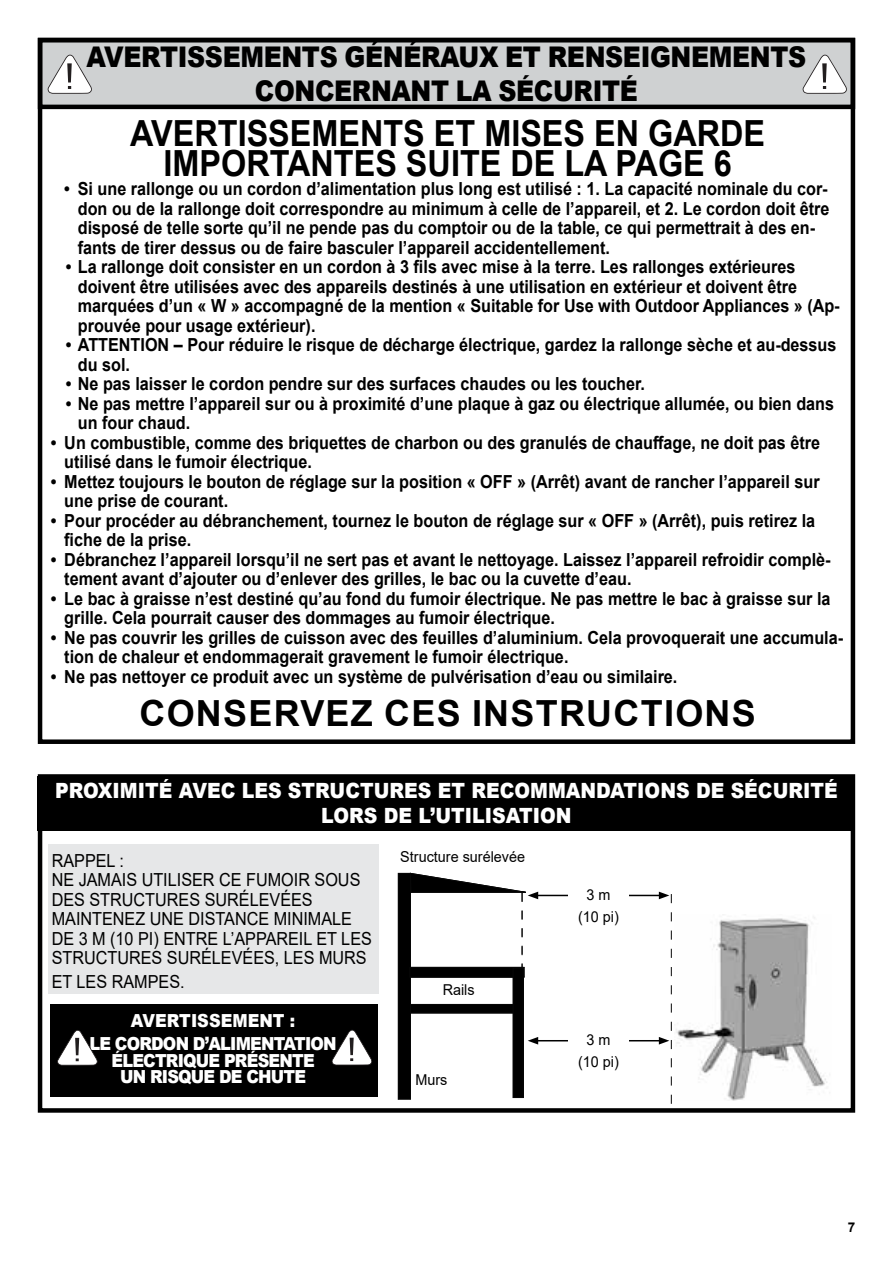
<style>
.page{position:relative;width:893px;height:1263px;background:#fff}
.page>*{position:absolute;margin:0;border:0;box-sizing:border-box;transform-origin:0 0}
.t1{font:700 36px/30px "Arial";color:#000;text-align:center;scale:.9 1}
.t2{font:700 36px "Arial";letter-spacing:.035em;color:#000}
.t3{font:900 28.5px/34.2px "Arial";letter-spacing:-.015em;color:#000;text-align:center;scale:.88 1}
.t4{font:900 21px/25.2px "Arial";color:#fff;text-align:center;scale:.9 1}
.t5{font:700 18px/19.5px "Arial";color:#000;scale:.9 1}
.t6{font:18px/19.5px "Arial";color:#000;scale:.9 1}
.t7{font:900 18px/23.2px "Arial";letter-spacing:-.05em;color:#fff;text-align:center;scale:.9 1}
.t8{font:15px/22.5px "Arial";color:#000;text-align:center;scale:.96 1}
.t9{font:700 13.5px "Arial";color:#000}
</style>
<div class="page">
<div style="left:40px;top:40px;width:813px;height:67px;background:#cfd1d2"></div>
<div style="left:38px;top:38px;width:817px;height:71px;border:4px solid #000"></div>
<div style="left:38px;top:38px;width:817px;height:706px;border:4px solid #000"></div>
<svg style="left:47px;top:55px;width:45px;height:39px"></svg>
<svg style="left:802px;top:44px;width:49px;height:50px"></svg>
<div style="left:49px;top:845px;width:330px;height:149px;background:#e6e7e8"></div>
<div style="left:51px;top:1004px;width:327px;height:92px;background:#000"></div>
<div style="left:38px;top:776px;width:817px;height:54px;background:#000"></div>
<div style="left:398px;top:873px;width:12px;height:226px;background:#000"></div>
<div style="left:513px;top:968px;width:11px;height:130px;border:1px solid #080808"></div>
<hr style="left:536px;top:1040px;width:125px;height:1px;background:#000">
<hr style="left:536px;top:895px;width:125px;height:1px;background:#000">
<svg style="left:410px;top:872px;width:128px;height:225px"></svg>
<div style="left:568px;top:1033px;width:61px;height:35px;background:#fff"></div>
<div style="left:568px;top:889px;width:61px;height:34px;background:#fff"></div>
<div style="left:38px;top:774px;width:817px;height:339px;border:4px solid #000"></div>
<svg style="left:57px;top:1030px;width:41px;height:35px"></svg>
<svg style="left:332px;top:1030px;width:40px;height:35px"></svg>
<svg style="left:659px;top:892px;width:13px;height:212px"></svg>
<img style="left:676px;top:917px;width:151px;height:183px">
<h2 class="t3" style="left:87px;top:38px;width:819px">AVERTISSEMENTS GÉNÉRAUX ET RENSEIGNEMENTS<br>CONCERNANT LA SÉCURITÉ</h2>
<h1 class="t1" style="left:130px;top:118px;width:707px">AVERTISSEMENTS ET MISES EN GARDE<br>IMPORTANTES SUITE DE LA PAGE 6</h1>
<p class="t5" style="left:78px;top:179px;width:837px;text-indent:-14px">• Si une rallonge ou un cordon d’alimentation plus long est utilisé : 1. La capacité nominale du cor&shy;don ou de la rallonge doit correspondre au minimum à celle de l’appareil, et 2. Le cordon doit être disposé de telle sorte qu’il ne pende pas du comptoir ou de la table, ce qui permettrait à des en&shy;fants de tirer dessus ou de faire basculer l’appareil accidentellement.</p>
<p class="t5" style="left:78px;top:257px;width:848px;text-indent:-12px">• La rallonge doit consister en un cordon à 3 fils avec mise à la terre. Les rallonges extérieures doivent être utilisées avec des appareils destinés à une utilisation en extérieur et doivent être marquées d’un « W » accompagné de la mention « Suitable for Use with Outdoor Appliances » (Ap&shy;prouvée pour usage extérieur).</p>
<p class="t5" style="left:78px;top:335px;width:844px;text-indent:-12px">• ATTENTION – Pour réduire le risque de décharge électrique, gardez la rallonge sèche et au-dessus du sol.</p>
<p class="t5" style="left:66px;top:374px;width:645px">• Ne pas laisser le cordon pendre sur des surfaces chaudes ou les toucher.</p>
<p class="t5" style="left:78px;top:394px;width:842px;text-indent:-12px">• Ne pas mettre l’appareil sur ou à proximité d’une plaque à gaz ou électrique allumée, ou bien dans un four chaud.</p>
<p class="t5" style="left:64px;top:433px;width:841px;text-indent:-13px">• Un combustible, comme des briquettes de charbon ou des granulés de chauffage, ne doit pas être utilisé dans le fumoir électrique.</p>
<p class="t5" style="left:64px;top:472px;width:841px;text-indent:-13px">• Mettez toujours le bouton de réglage sur la position « OFF » (Arrêt) avant de rancher l’appareil sur une prise de courant.</p>
<p class="t5" style="left:64px;top:511px;width:836px;text-indent:-13px">• Pour procéder au débranchement, tournez le bouton de réglage sur « OFF » (Arrêt), puis retirez la fiche de la prise.</p>
<p class="t5" style="left:64px;top:550px;width:853px;text-indent:-13px">• Débranchez l’appareil lorsqu’il ne sert pas et avant le nettoyage. Laissez l’appareil refroidir complè&shy;tement avant d’ajouter ou d’enlever des grilles, le bac ou la cuvette d’eau.</p>
<p class="t5" style="left:64px;top:589px;width:853px;text-indent:-13px">• Le bac à graisse n’est destiné qu’au fond du fumoir électrique. Ne pas mettre le bac à graisse sur la grille. Cela pourrait causer des dommages au fumoir électrique.</p>
<p class="t5" style="left:64px;top:628px;width:867px;text-indent:-13px">• Ne pas couvrir les grilles de cuisson avec des feuilles d’aluminium. Cela provoquerait une accumula&shy;tion de chaleur et endommagerait gravement le fumoir électrique.</p>
<p class="t5" style="left:51px;top:667px;width:698px">• Ne pas nettoyer ce produit avec un système de pulvérisation d’eau ou similaire.</p>
<h1 class="t2" style="left:139px;top:687px;width:618px">CONSERVEZ CES INSTRUCTIONS</h1>
<p class="t4" style="left:55px;top:777px;width:871px">PROXIMITÉ AVEC LES STRUCTURES ET RECOMMANDATIONS DE SÉCURITÉ<br>LORS DE L’UTILISATION</p>
<p class="t6" style="left:52px;top:850px;width:357px">RAPPEL :<br>NE JAMAIS UTILISER CE FUMOIR SOUS<br>DES STRUCTURES SURÉLEVÉES<br>MAINTENEZ UNE DISTANCE MINIMALE<br>DE 3 M (10 PI) ENTRE L’APPAREIL ET LES<br>STRUCTURES SURÉLEVÉES, LES MURS</p>
<p class="t6" style="left:52px;top:972px;width:149px">ET LES RAMPES.</p>
<p class="t7" style="left:89px;top:1008px;width:276px">AVERTISSEMENT :<br>LE CORDON D’ALIMENTATION</p>
<p class="t7" style="left:112px;top:1051px;width:227px;line-height:16.5px">ÉLECTRIQUE PRÉSENTE<br>UN RISQUE DE CHUTE</p>
<p class="t8" style="left:400px;top:845px;width:132px">Structure surélevée</p>
<p class="t8" style="left:443px;top:979px;width:35px">Rails</p>
<p class="t8" style="left:415px;top:1068px;width:35px">Murs</p>
<p class="t8" style="left:578px;top:883px;width:44px">3 m (10 pi)</p>
<p class="t8" style="left:578px;top:1028px;width:44px">3 m (10 pi)</p>
<p class="t9" style="left:848px;top:1218px;width:9px">7</p>
</div>
